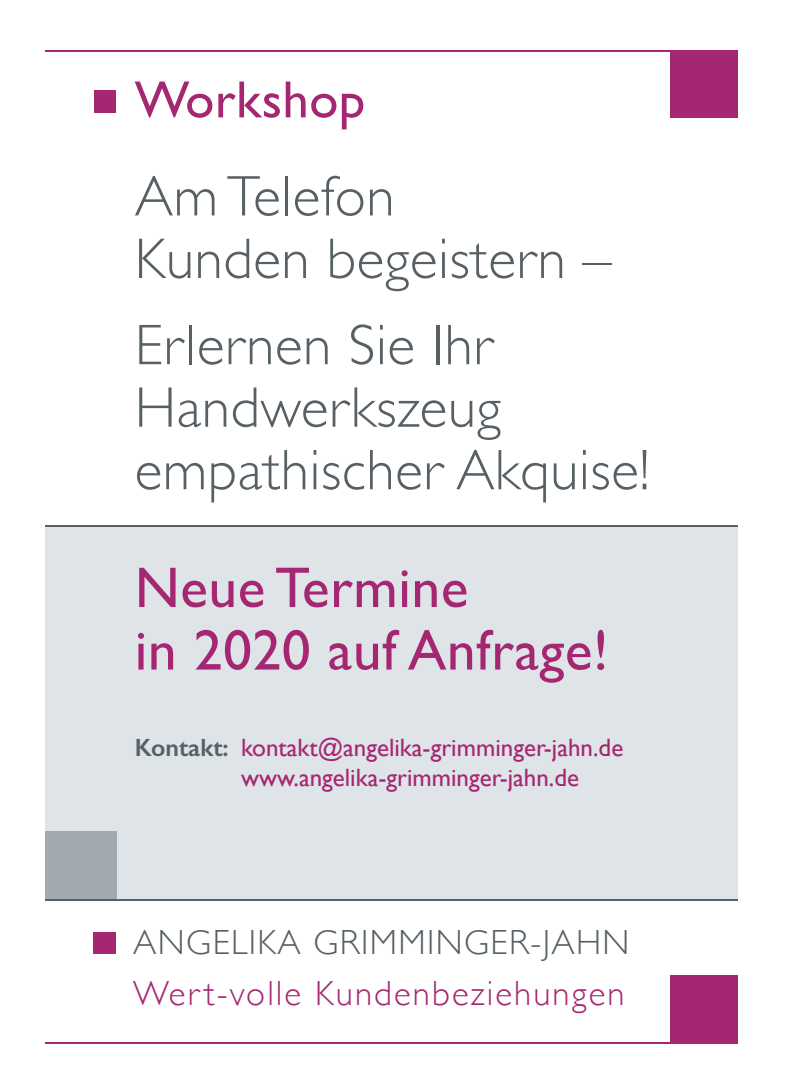
<style>
.page{position:relative;width:787px;height:1092px;background:#fff}
.page>*{position:absolute;margin:0;border:0;box-sizing:border-box;transform-origin:0 0}
.t1{font:300 57.5px/62.5px "Gill Sans";letter-spacing:.01em;color:#576065}
.t2{font:57.5px/62.5px "Gill Sans";letter-spacing:.01em;color:#a52771}
.t3{font:52.5px "Gill Sans";letter-spacing:.01em;color:#a52771}
.t4{font:300 34.75px "Gill Sans";letter-spacing:.06em;color:#a52771}
.t5{font:300 34.75px "Gill Sans";letter-spacing:.04em;color:#576065}
.t6{font:25px/30px "Gill Sans";color:#a52771}
.s1{font-weight:600;color:#576065}
</style>
<div class="page">
<div style="left:670px;top:51px;width:67px;height:67px;background:#a52771"></div>
<hr style="left:45px;top:50px;width:692px;height:1px;background:#a52771">
<hr style="left:45px;top:1042px;width:692px;height:2px;background:#a52771">
<div style="left:670px;top:974px;width:67px;height:68px;background:#a52771"></div>
<div style="left:93px;top:931px;width:23px;height:22px;background:#a52771"></div>
<div style="left:45px;top:524px;width:692px;height:376px;background:#dfe4e8"></div>
<hr style="left:45px;top:524px;width:692px;height:2px;background:#576065">
<div style="left:94px;top:90px;width:22px;height:23px;background:#a52771"></div>
<hr style="left:45px;top:898px;width:692px;height:2px;background:#576065">
<div style="left:45px;top:831px;width:72px;height:67px;background:#a2a9af"></div>
<h2 class="t3" style="left:135px;top:69px;width:232px">Workshop</h2>
<h1 class="t1" style="left:135px;top:163px;width:478px">Am Telefon<br>Kunden begeistern –</h1>
<h1 class="t1" style="left:135px;top:311px;width:516px">Erlernen Sie Ihr<br>Handwerkszeug empathischer Akquise!</h1>
<h1 class="t2" style="left:135px;top:555px;width:475px">Neue Termine<br>in 2020 auf Anfrage!</h1>
<p class="t6" style="left:241px;top:731px;width:384px;text-indent:-106px"><span class="s1">Kontakt:</span> kontakt@angelika-grimminger-jahn.de www.angelika-grimminger-jahn.de</p>
<h3 class="t5" style="left:133px;top:915px;width:497px">ANGELIKA GRIMMINGER-JAHN</h3>
<h3 class="t4" style="left:133px;top:965px;width:493px">Wert-volle Kundenbeziehungen</h3>
</div>
